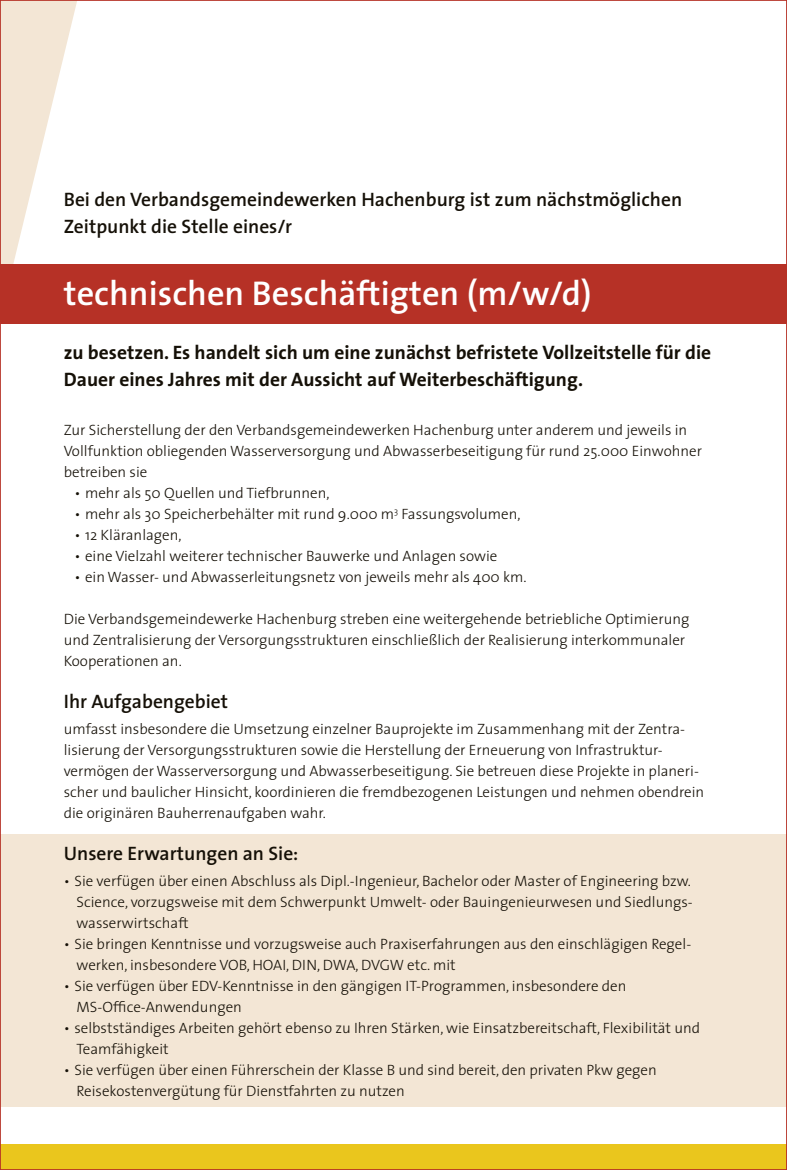
<style>
.page{position:relative;width:787px;height:1170px;background:#fff}
.page>*{position:absolute;margin:0;border:0;box-sizing:border-box;transform-origin:0 0}
.t1{font:600 34.5px "The Sans";color:#fff}
.t2{font:600 19.5px/27px "The Sans";color:#151007}
.t3{font:700 19.5px/27px "The Sans";color:#151007}
.t4{font:300 15px/21px "The Sans";color:#151007}
</style>
<div class="page">
<div style="left:0;top:833px;width:787px;height:273px;background:#f3e6d5"></div>
<div style="left:0;top:1144px;width:787px;height:25px;background:#eac61d"></div>
<svg style="left:2px;top:2px;width:75px;height:262px"></svg>
<div style="left:0;top:264px;width:787px;height:60px;background:#b63126"></div>
<svg style="left:786px;top:0;width:1px;height:1169px"></svg>
<h2 class="t2" style="left:64px;top:185px;width:620px">Bei den Verbandsgemeindewerken Hachenburg ist zum nächstmöglichen<br>Zeitpunkt die Stelle eines/r</h2>
<h1 class="t1" style="left:64px;top:264px;width:529px">technischen Beschäftigten (m/w/d)</h1>
<h2 class="t3" style="left:64px;top:338px;width:649px">zu besetzen. Es handelt sich um eine zunächst befristete Vollzeitstelle für die<br>Dauer eines Jahres mit der Aussicht auf Weiterbeschäftigung.</h2>
<p class="t4" style="left:64px;top:419px;width:639px">Zur Sicherstellung der den Verbandsgemeindewerken Hachenburg unter anderem und jeweils in<br>Vollfunktion obliegenden Wasserversorgung und Abwasserbeseitigung für rund 25.000 Einwohner betreiben sie</p>
<p class="t4" style="left:74px;top:482px;width:257px">• mehr als 50 Quellen und Tiefbrunnen,</p>
<p class="t4" style="left:74px;top:503px;width:447px">• mehr als 30 Speicherbehälter mit rund 9.000 m<sup>3</sup> Fassungsvolumen,</p>
<p class="t4" style="left:74px;top:524px;width:109px">• 12 Kläranlagen,</p>
<p class="t4" style="left:74px;top:545px;width:424px">• eine Vielzahl weiterer technischer Bauwerke und Anlagen sowie</p>
<p class="t4" style="left:74px;top:566px;width:454px">• ein Wasser- und Abwasserleitungsnetz von jeweils mehr als 400 km.</p>
<p class="t4" style="left:64px;top:608px;width:627px">Die Verbandsgemeindewerke Hachenburg streben eine weitergehende betriebliche Optimierung und Zentralisierung der Versorgungsstrukturen einschließlich der Realisierung interkommunaler<br>Kooperationen an.</p>
<h2 class="t2" style="left:64px;top:687px;width:166px">Ihr Aufgabengebiet</h2>
<p class="t4" style="left:64px;top:717px;width:642px">umfasst insbesondere die Umsetzung einzelner Bauprojekte im Zusammenhang mit der Zentra&shy;lisierung der Versorgungsstrukturen sowie die Herstellung der Erneuerung von Infrastruktur&shy;vermögen der Wasserversorgung und Abwasserbeseitigung. Sie betreuen diese Projekte in planeri&shy;scher und baulicher Hinsicht, koordinieren die fremdbezogenen Leistungen und nehmen obendrein die originären Bauherrenaufgaben wahr.</p>
<h2 class="t2" style="left:64px;top:839px;width:236px">Unsere Erwartungen an Sie:</h2>
<p class="t4" style="left:77px;top:869px;width:617px;text-indent:-13px">• Sie verfügen über einen Abschluss als Dipl.-Ingenieur, Bachelor oder Master of Engineering bzw.<br>Science, vorzugsweise mit dem Schwerpunkt Umwelt- oder Bauingenieurwesen und Siedlungs&shy;wasserwirtschaft</p>
<p class="t4" style="left:77px;top:932px;width:616px;text-indent:-13px">• Sie bringen Kenntnisse und vorzugsweise auch Praxiserfahrungen aus den einschlägigen Regel&shy;werken, insbesondere VOB, HOAI, DIN, DWA, DVGW etc. mit</p>
<p class="t4" style="left:77px;top:974px;width:551px;text-indent:-13px">• Sie verfügen über EDV-Kenntnisse in den gängigen IT-Programmen, insbesondere den<br>MS-Office-Anwendungen</p>
<p class="t4" style="left:77px;top:1016px;width:625px;text-indent:-13px">• selbstständiges Arbeiten gehört ebenso zu Ihren Stärken, wie Einsatzbereitschaft, Flexibilität und<br>Teamfähigkeit</p>
<p class="t4" style="left:77px;top:1058px;width:582px;text-indent:-13px">• Sie verfügen über einen Führerschein der Klasse B und sind bereit, den privaten Pkw gegen<br>Reisekostenvergütung für Dienstfahrten zu nutzen</p>
</div>
